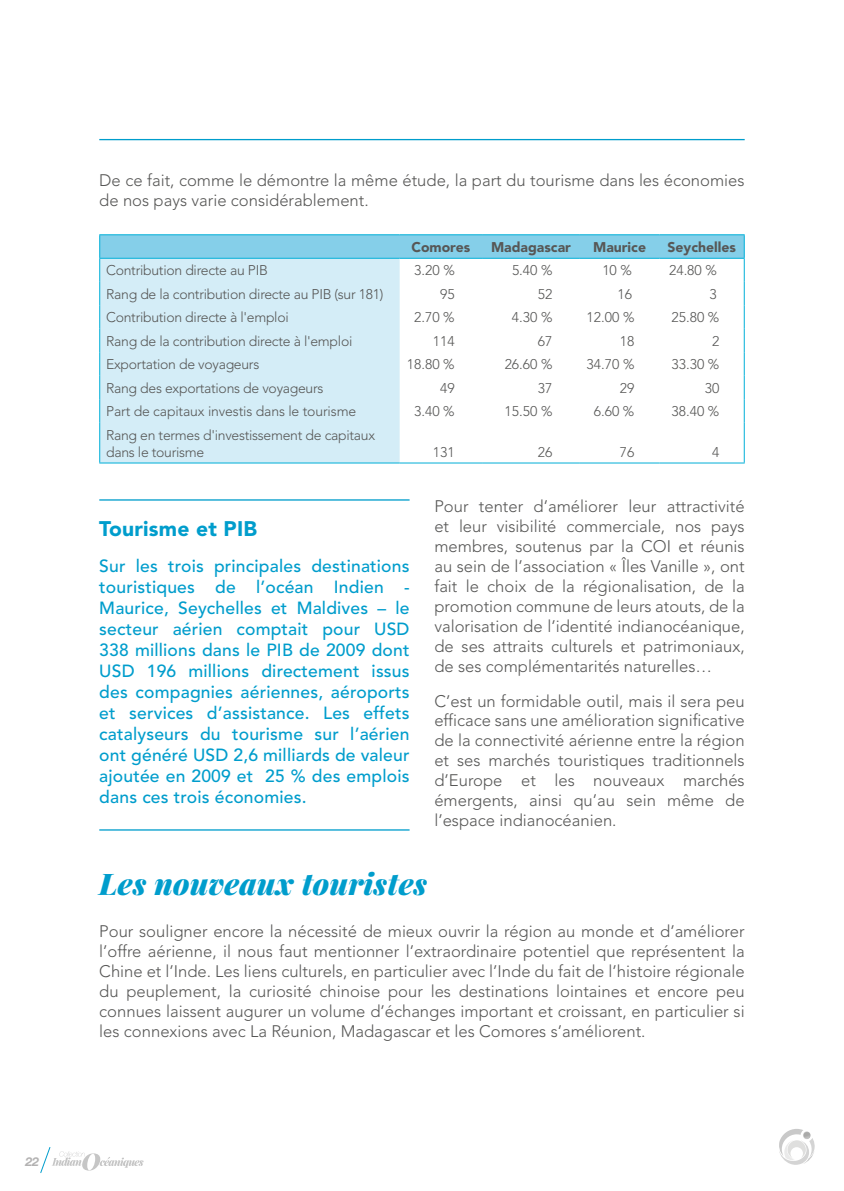
<style>
.page{position:relative;width:844px;height:1191px;background:#fff}
.page>*{position:absolute;margin:0;border:0;box-sizing:border-box;transform-origin:0 0}
.t1{font:italic 900 29.75px "Playfair Display";letter-spacing:.01em;color:#009dcc}
.t2{font:900 21px "Avenir LT Std";letter-spacing:.01em;color:#009dcc}
.t3{font:500 17.5px/21px "Avenir LT Std";letter-spacing:.01em;color:#009dcc;text-align:justify}
.t4{font:300 16.62px/19.9px "Avenir LT Std";color:#575756;text-align:justify}
.t5{font:300 14px/16.8px "Avenir LT Std";letter-spacing:-.02em;color:#575756}
.t6{font:900 14px "Avenir LT Std";color:#575756}
.t7{font:italic 700 12.25px "Helvetica Neue LT Std";color:#b3b2b2}
</style>
<div class="page">
<svg style="left:779px;top:1129px;width:36px;height:35px"></svg>
<svg style="left:40px;top:1147px;width:103px;height:26px"></svg>
<hr style="left:99px;top:139px;width:645px;height:1px;background:#009dcc">
<div style="left:100px;top:423px;width:299px;height:39px;background:#d4edf7"></div>
<hr style="left:99px;top:234px;width:300px;height:1px;background:#00afd8">
<hr style="left:399px;top:234px;width:83px;height:1px;background:#00afd8">
<hr style="left:482px;top:234px;width:97px;height:1px;background:#00afd8">
<hr style="left:579px;top:234px;width:80px;height:1px;background:#00afd8">
<hr style="left:659px;top:234px;width:85px;height:1px;background:#00afd8">
<svg style="left:99px;top:235px;width:645px;height:188px"></svg>
<hr style="left:99px;top:423px;width:1px;height:39px;background:#00afd8">
<hr style="left:743px;top:423px;width:1px;height:39px;background:#00afd8">
<hr style="left:99px;top:462px;width:300px;height:1px;background:#00afd8">
<hr style="left:399px;top:462px;width:83px;height:1px;background:#00afd8">
<hr style="left:482px;top:462px;width:97px;height:1px;background:#00afd8">
<hr style="left:579px;top:462px;width:80px;height:1px;background:#00afd8">
<hr style="left:659px;top:462px;width:85px;height:1px;background:#00afd8">
<hr style="left:99px;top:258px;width:300px;height:1px;background:#00afd8">
<hr style="left:399px;top:258px;width:83px;height:1px;background:#00afd8">
<hr style="left:482px;top:258px;width:97px;height:1px;background:#00afd8">
<hr style="left:579px;top:258px;width:80px;height:1px;background:#00afd8">
<hr style="left:659px;top:258px;width:85px;height:1px;background:#00afd8">
<hr style="left:99px;top:499px;width:310px;height:1px;background:#009dcc">
<hr style="left:99px;top:829px;width:310px;height:1px;background:#009dcc">
<p class="t7" style="left:25px;top:1154px;width:15px">22</p>
<p class="t4" style="left:99px;top:171px;width:646px">De ce fait, comme le démontre la même étude, la part du tourisme dans les économies de nos pays varie considérablement.</p>
<p class="t6" style="left:411px;top:238px;width:60px">Comores</p>
<p class="t6" style="left:491px;top:238px;width:81px">Madagascar</p>
<p class="t6" style="left:593px;top:238px;width:54px">Maurice</p>
<p class="t6" style="left:667px;top:238px;width:70px">Seychelles</p>
<p class="t5" style="left:106px;top:262px;width:163px">Contribution directe au PIB</p>
<p class="t5" style="left:414px;top:262px;width:42px">3.20 %</p>
<p class="t5" style="left:512px;top:262px;width:42px">5.40 %</p>
<p class="t5" style="left:602px;top:262px;width:31px">10 %</p>
<p class="t5" style="left:669px;top:262px;width:49px">24. 80 %</p>
<p class="t5" style="left:106px;top:286px;width:279px">Rang de la contribution directe au PIB (sur 181)</p>
<p class="t5" style="left:440px;top:286px;width:16px">95</p>
<p class="t5" style="left:538px;top:286px;width:16px">52</p>
<p class="t5" style="left:617px;top:286px;width:16px">16</p>
<p class="t5" style="left:709px;top:286px;width:9px">3</p>
<p class="t5" style="left:106px;top:309px;width:184px">Contribution directe à l'emploi</p>
<p class="t5" style="left:414px;top:309px;width:42px">2.70 %</p>
<p class="t5" style="left:512px;top:309px;width:42px">4.30 %</p>
<p class="t5" style="left:586px;top:309px;width:49px">12.00 %</p>
<p class="t5" style="left:671px;top:309px;width:49px">25.80 %</p>
<p class="t5" style="left:106px;top:332px;width:248px">Rang de la contribution directe à l'emploi</p>
<p class="t5" style="left:433px;top:332px;width:23px">114</p>
<p class="t5" style="left:538px;top:332px;width:16px">67</p>
<p class="t5" style="left:619px;top:332px;width:16px">18</p>
<p class="t5" style="left:712px;top:332px;width:9px">2</p>
<p class="t5" style="left:106px;top:356px;width:155px">Exportation de voyageurs</p>
<p class="t5" style="left:407px;top:356px;width:49px">18.80 %</p>
<p class="t5" style="left:504px;top:356px;width:49px">26.60 %</p>
<p class="t5" style="left:586px;top:356px;width:49px">34.70 %</p>
<p class="t5" style="left:671px;top:356px;width:49px">33.30 %</p>
<p class="t5" style="left:106px;top:379px;width:219px">Rang des exportations de voyageurs</p>
<p class="t5" style="left:440px;top:379px;width:16px">49</p>
<p class="t5" style="left:537px;top:379px;width:16px">37</p>
<p class="t5" style="left:619px;top:379px;width:16px">29</p>
<p class="t5" style="left:704px;top:379px;width:16px">30</p>
<p class="t5" style="left:106px;top:403px;width:251px">Part de capitaux investis dans le tourisme</p>
<p class="t5" style="left:414px;top:403px;width:42px">3.40 %</p>
<p class="t5" style="left:504px;top:403px;width:49px">15.50 %</p>
<p class="t5" style="left:593px;top:403px;width:42px">6.60 %</p>
<p class="t5" style="left:671px;top:403px;width:49px">38.40 %</p>
<p class="t5" style="left:106px;top:426px;width:270px">Rang en termes d'investissement de capitaux dans le tourisme</p>
<p class="t5" style="left:432px;top:443px;width:23px">131</p>
<p class="t5" style="left:537px;top:443px;width:16px">26</p>
<p class="t5" style="left:619px;top:443px;width:16px">76</p>
<p class="t5" style="left:711px;top:443px;width:9px">4</p>
<p class="t2" style="left:99px;top:516px;width:159px">Tourisme et PIB</p>
<p class="t3" style="left:99px;top:556px;width:312px">Sur les trois principales destinations touristiques de l’océan Indien - Maurice, Seychelles et Maldives – le secteur aérien comptait pour USD 338 millions dans le PIB de 2009 dont USD 196 millions directement issus des compagnies aériennes, aéroports et services d’assistance. Les effets catalyseurs du tourisme sur l’aérien ont généré USD 2,6 milliards de valeur ajoutée en 2009 et 25 % des emplois dans ces trois économies.</p>
<p class="t4" style="left:434px;top:496px;width:312px">Pour tenter d’améliorer leur attractivité et leur visibilité commerciale, nos pays membres, soutenus par la COI et réunis au sein de l’association « Îles Vanille », ont fait le choix de la régionalisation, de la promotion commune de leurs atouts, de la valorisation de l’identité indianocéanique, de ses attraits culturels et patrimoniaux, de ses complémentarités naturelles…</p>
<p class="t4" style="left:434px;top:691px;width:312px">C’est un formidable outil, mais il sera peu efficace sans une amélioration significative de la connectivité aérienne entre la région et ses marchés touristiques traditionnels d’Europe et les nouveaux marchés émergents, ainsi qu’au sein même de l’espace indianocéanien.</p>
<h1 class="t1" style="left:99px;top:863px;width:329px">Les nouveaux touristes</h1>
<p class="t4" style="left:99px;top:921px;width:646px">Pour souligner encore la nécessité de mieux ouvrir la région au monde et d’améliorer l’offre aérienne, il nous faut mentionner l’extraordinaire potentiel que représentent la Chine et l’Inde. Les liens culturels, en particulier avec l’Inde du fait de l’histoire régionale du peuplement, la curiosité chinoise pour les destinations lointaines et encore peu connues laissent augurer un volume d’échanges important et croissant, en particulier si les connexions avec La Réunion, Madagascar et les Comores s’améliorent.</p>
</div>
